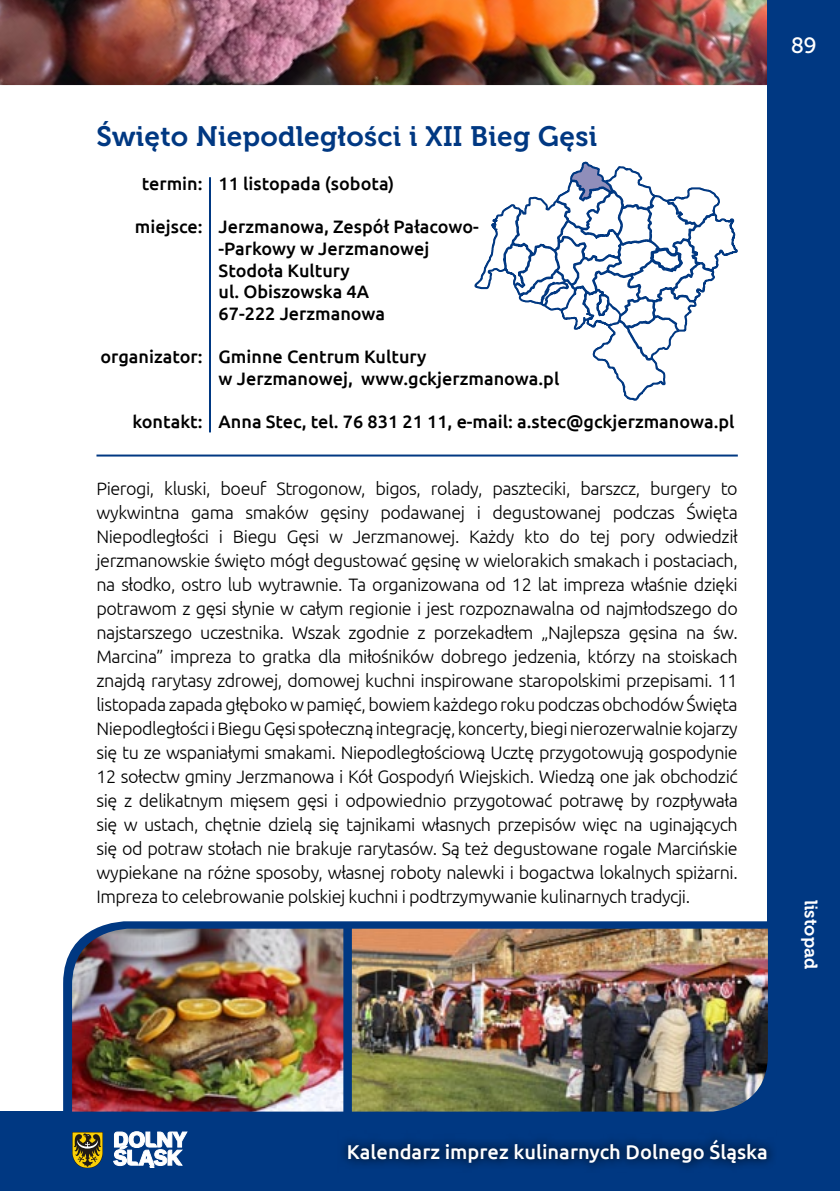
<style>
.page{position:relative;width:840px;height:1191px;background:#fff}
.page>*{position:absolute;margin:0;border:0;box-sizing:border-box;transform-origin:0 0}
.t1{font:28px "Museo 700";letter-spacing:.01em;color:#003882}
.t2{font:22px "Museo 500";color:#fff}
.t3{font:500 20px "Ubuntu";color:#fff}
.t4{font:300 18px/24px "Ubuntu";letter-spacing:-.025em;color:#000;text-align:justify}
.t5{font:500 18px/21.6px "Ubuntu";color:#000}
.t6{font:18px "Museo 700";color:#fff}
</style>
<div class="page">
<img style="left:0;top:0;width:767px;height:85px">
<svg style="left:63px;top:921px;width:704px;height:190px;background:#1b4d8e"></svg>
<div style="left:0;top:1111px;width:839px;height:80px;background:#003882"></div>
<div style="left:767px;top:0;width:72px;height:1191px;background:#003882"></div>
<svg style="left:113px;top:1131px;width:74px;height:36px"></svg>
<svg style="left:72px;top:1132px;width:31px;height:35px"></svg>
<svg style="left:343px;top:1138px;width:430px;height:30px"></svg>
<img style="left:72px;top:928px;width:271px;height:183px">
<hr style="left:209px;top:177px;width:2px;height:255px;background:#003882">
<hr style="left:96px;top:454px;width:641px;height:2px;background:#003882">
<img style="left:351px;top:928px;width:416px;height:183px">
<svg style="left:474px;top:162px;width:263px;height:239px"></svg>
<h1 class="t1" style="left:96px;top:120px;width:502px">Święto Niepodległości i XII Bieg Gęsi</h1>
<p class="t5" style="left:142px;top:172px;width:254px">termin: 11 listopada (sobota)</p>
<p class="t5" style="left:218px;top:215px;width:261px;text-indent:-84px">miejsce: Jerzmanowa, Zespół Pałacowo--Parkowy w Jerzmanowej<br>Stodoła Kultury<br>ul. Obiszowska 4A<br>67-222 Jerzmanowa</p>
<p class="t5" style="left:218px;top:345px;width:342px;text-indent:-118px">organizator: Gminne Centrum Kultury<br>w Jerzmanowej, www.gckjerzmanowa.pl</p>
<p class="t5" style="left:132px;top:410px;width:603px">kontakt: Anna Stec, tel. 76 831 21 11, e-mail: a.stec@gckjerzmanowa.pl</p>
<p class="t4" style="left:96px;top:476px;width:642px">Pierogi, kluski, boeuf Strogonow, bigos, rolady, paszteciki, barszcz, burgery to wykwintna gama smaków gęsiny podawanej i degustowanej podczas Święta Niepodległości i Biegu Gęsi w Jerzmanowej. Każdy kto do tej pory odwiedził jerzmanowskie święto mógł degustować gęsinę w wielorakich smakach i postaciach, na słodko, ostro lub wytrawnie. Ta organizowana od 12 lat impreza właśnie dzięki potrawom z gęsi słynie w całym regionie i jest rozpoznawalna od najmłodszego do najstarszego uczestnika. Wszak zgodnie z porzekadłem „Najlepsza gęsina na św.<br>Marcina” impreza to gratka dla miłośników dobrego jedzenia, którzy na stoiskach znajdą rarytasy zdrowej, domowej kuchni inspirowane staropolskimi przepisami. 11 listopada zapada głęboko w pamięć, bowiem każdego roku podczas obchodów Święta Niepodległości i Biegu Gęsi społeczną integrację, koncerty, biegi nierozerwalnie kojarzy się tu ze wspaniałymi smakami. Niepodległościową Ucztę przygotowują gospodynie 12 sołectw gminy Jerzmanowa i Kół Gospodyń Wiejskich. Wiedzą one jak obchodzić się z delikatnym mięsem gęsi i odpowiednio przygotować potrawę by rozpływała się w ustach, chętnie dzielą się tajnikami własnych przepisów więc na uginających się od potraw stołach nie brakuje rarytasów. Są też degustowane rogale Marcińskie wypiekane na różne sposoby, własnej roboty nalewki i bogactwa lokalnych spiżarni.<br>Impreza to celebrowanie polskiej kuchni i podtrzymywanie kulinarnych tradycji.</p>
<p class="t2" style="left:790px;top:34px;width:26px">89</p>
<p class="t6" style="left:820px;top:899px;width:71px;rotate:90deg">listopad</p>
<p class="t3" style="left:347px;top:1139px;width:422px">Kalendarz imprez kulinarnych Dolnego Śląska</p>
</div>
